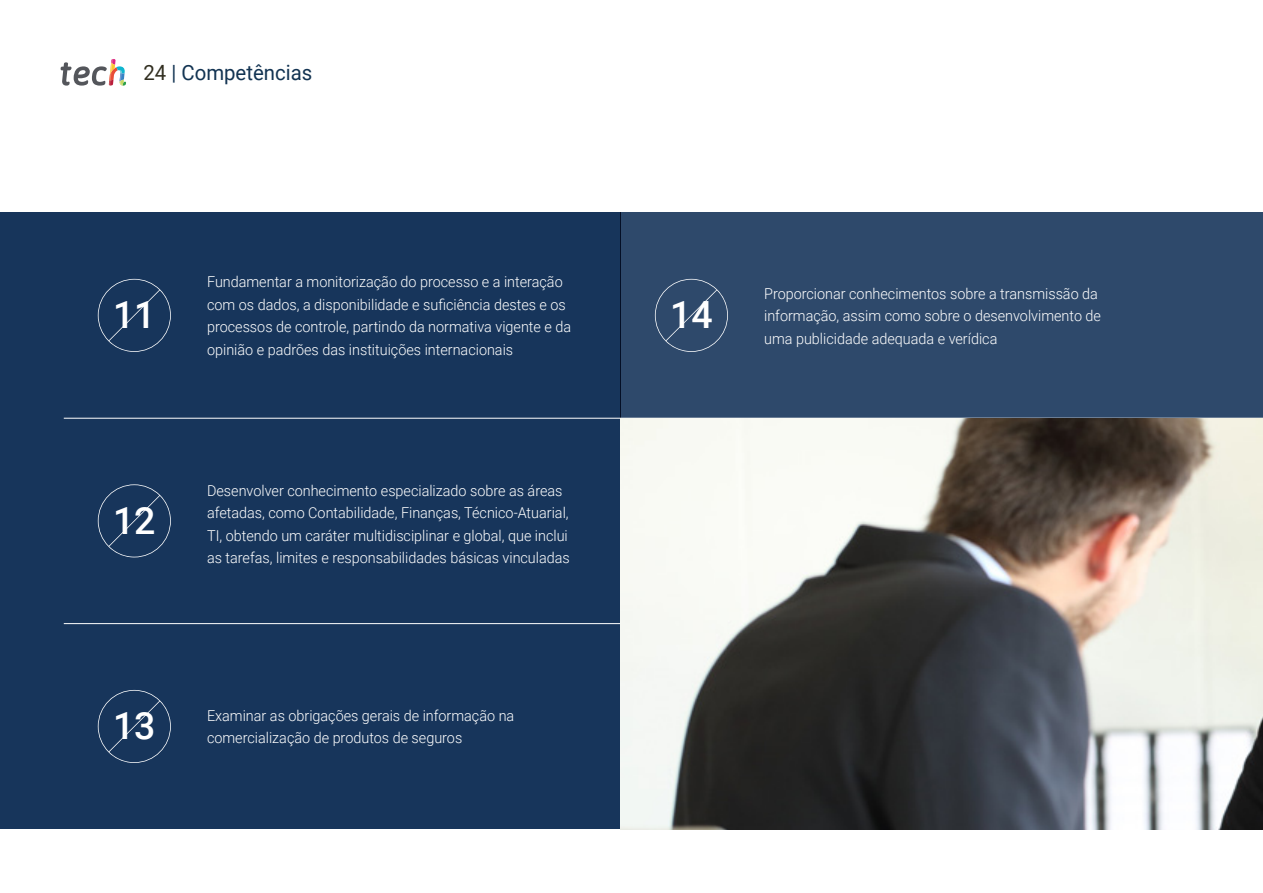
<style>
.page{position:relative;width:1263px;height:893px;background:#fff}
.page>*{position:absolute;margin:0;border:0;box-sizing:border-box;transform-origin:0 0}
.t1{font:500 37.5px "Roboto";color:#fff}
.t2{font:21px "Roboto";color:#123352}
.t3{font:300 15px/22.5px "Roboto";color:#fff;scale:.96 1}
.s1{color:#312e20}
</style>
<div class="page">
<div style="left:0;top:213px;width:621px;height:616px;background:#17355b"></div>
<div style="left:621px;top:213px;width:642px;height:616px;background:#2e496b"></div>
<svg style="left:98px;top:279px;width:73px;height:73px"></svg>
<svg style="left:98px;top:690px;width:73px;height:73px"></svg>
<svg style="left:98px;top:484px;width:73px;height:73px"></svg>
<svg style="left:655px;top:279px;width:73px;height:73px"></svg>
<hr style="left:64px;top:418px;width:1199px;height:1px;background:#fff">
<hr style="left:64px;top:623px;width:1199px;height:1px;background:#fff">
<img style="left:621px;top:419px;width:642px;height:410px">
<svg style="left:61px;top:59px;width:65px;height:27px"></svg>
<h2 class="t2" style="left:144px;top:57px;width:170px"><span class="s1">24</span> | Competências</h2>
<h1 class="t1" style="left:113px;top:288px;width:44px">11</h1>
<h1 class="t1" style="left:113px;top:494px;width:44px">12</h1>
<p class="t3" style="left:207px;top:270px;width:381px">Fundamentar a monitorização do processo e a interação com os dados, a disponibilidade e suficiência destes e os processos de controle, partindo da normativa vigente e da opinião e padrões das instituições internacionais</p>
<p class="t3" style="left:207px;top:478px;width:379px">Desenvolver conhecimento especializado sobre as áreas afetadas, como Contabilidade, Finanças, Técnico-Atuarial, TI, obtendo um caráter multidisciplinar e global, que inclui as tarefas, limites e responsabilidades básicas vinculadas</p>
<h1 class="t1" style="left:113px;top:699px;width:44px">13</h1>
<p class="t3" style="left:207px;top:704px;width:321px">Examinar as obrigações gerais de informação na comercialização de produtos de seguros</p>
<h1 class="t1" style="left:670px;top:288px;width:44px">14</h1>
<p class="t3" style="left:764px;top:281px;width:352px">Proporcionar conhecimentos sobre a transmissão da informação, assim como sobre o desenvolvimento de uma publicidade adequada e verídica</p>
</div>
